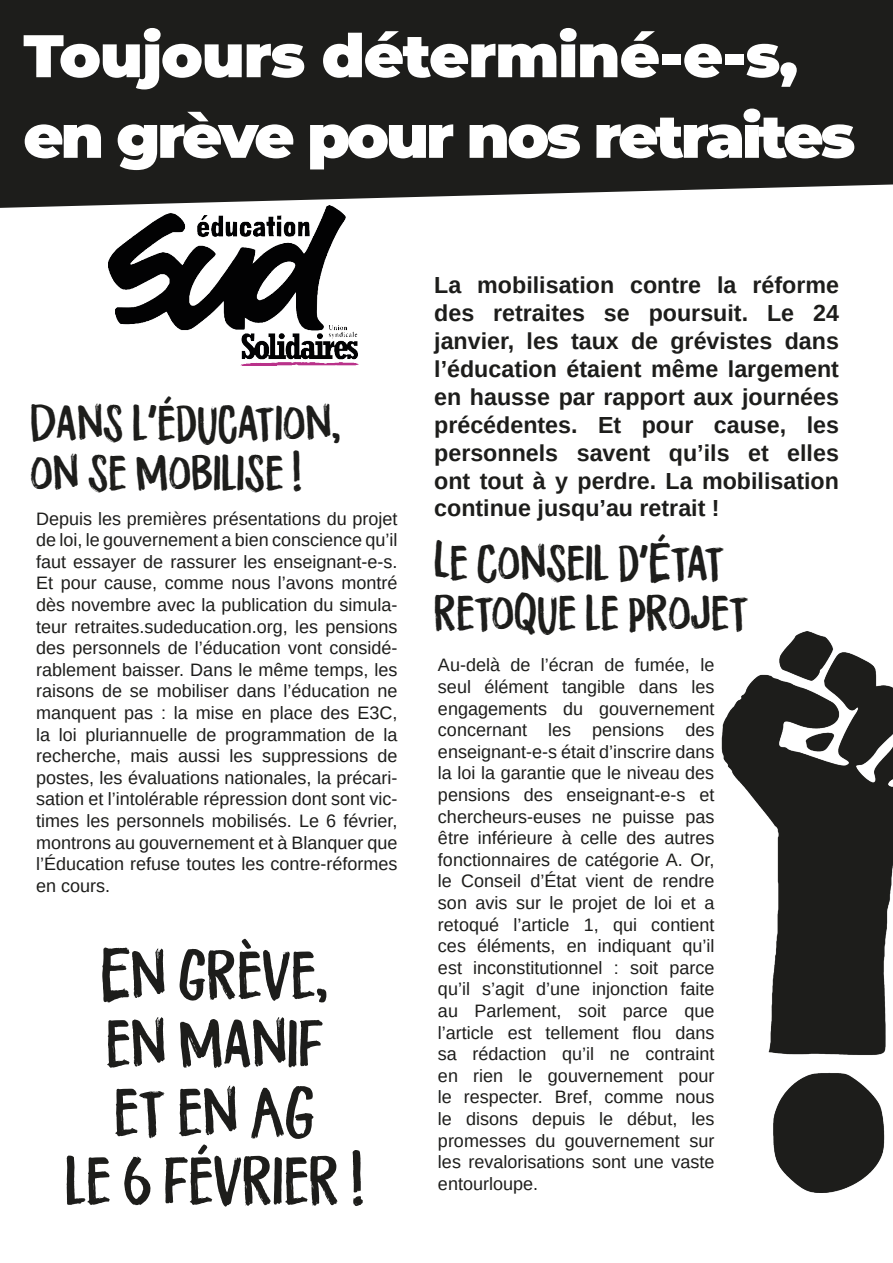
<style>
.page{position:relative;width:893px;height:1263px;background:#fff}
.page>*{position:absolute;margin:0;border:0;box-sizing:border-box;transform-origin:0 0}
.t1{font:900 60px/80.6px "Montserrat";letter-spacing:-.05em;color:#fff}
.t2{font:57.15px "Flicker DEMO";color:#1d1d1b}
.t3{font:42px "Flicker DEMO";color:#1d1d1b}
.t4{font:700 23.25px/27.9px "Liberation Sans";color:#1d1d1b;text-align:justify}
.t5{font:18px/21.6px "Liberation Sans";color:#1d1d1b;text-align:justify}
</style>
<div class="page">
<div style="left:0;top:0;width:893px;height:208px;background:#1d1d1b"></div>
<img style="left:109px;top:205px;width:249px;height:161px">
<img style="left:721px;top:631px;width:172px;height:561px">
<p class="t1" style="left:23px;top:12px;width:834px">Toujours déterminé-e-s, en grève pour nos retraites</p>
<p class="t3" style="left:30px;top:391px;width:312px">DANS L’ÉDUCATION,</p>
<p class="t3" style="left:30px;top:442px;width:273px">ON SE MOBILISE !</p>
<p class="t5" style="left:36px;top:508px;width:363px">Depuis les premières présentations du projet de loi, le gouvernement a bien conscience qu’il faut essayer de rassurer les enseignant-e-s.<br>Et pour cause, comme nous l’avons montré dès novembre avec la publication du simula&shy;teur retraites.sudeducation.org, les pensions des personnels de l’éducation vont considé&shy;rablement baisser. Dans le même temps, les raisons de se mobiliser dans l’éducation ne manquent pas : la mise en place des E3C, la loi pluriannuelle de programmation de la recherche, mais aussi les suppressions de postes, les évaluations nationales, la précari&shy;sation et l’intolérable répression dont sont vic&shy;times les personnels mobilisés. Le 6 février, montrons au gouvernement et à Blanquer que l’Éducation refuse toutes les contre-réformes en cours.</p>
<p class="t2" style="left:101px;top:932px;width:229px">EN GRÈVE,</p>
<p class="t2" style="left:105px;top:1001px;width:219px">EN MANIF</p>
<p class="t2" style="left:114px;top:1069px;width:203px">ET EN AG</p>
<p class="t2" style="left:65px;top:1138px;width:300px">LE 6 FÉVRIER !</p>
<p class="t4" style="left:434px;top:272px;width:406px">La mobilisation contre la réforme des retraites se poursuit. Le 24 janvier, les taux de grévistes dans l’éducation étaient même largement en hausse par rapport aux journées précédentes. Et pour cause, les personnels savent qu’ils et elles ont tout à y perdre. La mobilisation continue jusqu’au retrait !</p>
<p class="t3" style="left:434px;top:531px;width:292px">LE CONSEIL D’ÉTAT</p>
<p class="t3" style="left:434px;top:582px;width:316px">RETOQUE LE PROJET</p>
<p class="t5" style="left:438px;top:654px;width:278px">Au-delà de l’écran de fumée, le seul élément tangible dans les engagements du gouvernement concernant les pensions des enseignant-e-s était d’inscrire dans la loi la garantie que le niveau des pensions des enseignant-e-s et chercheurs-euses ne puisse pas être inférieure à celle des autres fonctionnaires de catégorie A. Or, le Conseil d’État vient de rendre son avis sur le projet de loi et a retoqué l’article 1, qui contient ces éléments, en indiquant qu’il est inconstitutionnel : soit parce qu’il s’agit d’une injonction faite au Parlement, soit parce que l’article est tellement flou dans sa rédaction qu’il ne contraint en rien le gouvernement pour le respecter. Bref, comme nous le disons depuis le début, les promesses du gouvernement sur les revalorisations sont une vaste entourloupe.</p>
</div>
